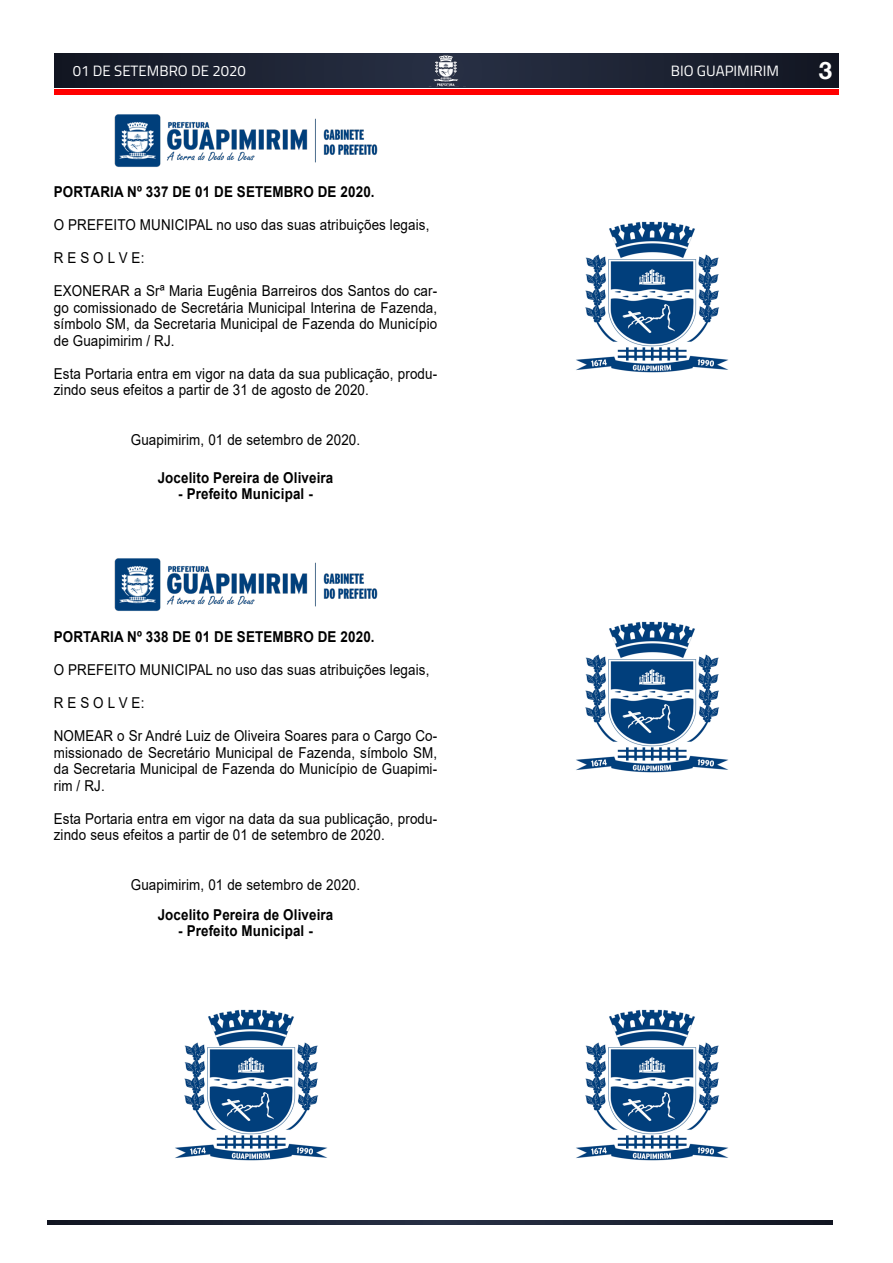
<style>
.page{position:relative;width:893px;height:1263px;background:#fff}
.page>*{position:absolute;margin:0;border:0;box-sizing:border-box;transform-origin:0 0}
.t1{font:700 24px "Helvetica Neue LT Com";color:#fff}
.t2{font:15px/16.5px "Arial";letter-spacing:.01em;color:#000;text-align:justify;scale:.89 1}
.t3{font:700 15px "Arial";letter-spacing:.01em;color:#000;scale:.89 1}
.t4{font:15px "Titillium";color:#fff}
</style>
<div class="page">
<svg style="left:54px;top:53px;width:785px;height:34px;background:#1c2232"></svg>
<img style="left:425px;top:55px;width:43px;height:31px">
<div style="left:54px;top:89px;width:785px;height:6px;background:#f00"></div>
<svg style="left:47px;top:1220px;width:785px;height:5px;background:#1d2333"></svg>
<img style="left:114px;top:114px;width:264px;height:53px">
<img style="left:114px;top:558px;width:264px;height:53px">
<img style="left:576px;top:221px;width:153px;height:152px">
<img style="left:175px;top:1009px;width:153px;height:152px">
<img style="left:576px;top:1009px;width:153px;height:152px">
<img style="left:576px;top:621px;width:153px;height:152px">
<p class="t4" style="left:73px;top:60px;width:175px">01 DE SETEMBRO DE 2020</p>
<p class="t4" style="left:671px;top:60px;width:110px">BIO GUAPIMIRIM</p>
<h1 class="t1" style="left:819px;top:55px;width:15px">3</h1>
<p class="t3" style="left:54px;top:182px;width:362px">PORTARIA Nº 337 DE 01 DE SETEMBRO DE 2020.</p>
<p class="t2" style="left:54px;top:217px;width:424px">O PREFEITO MUNICIPAL no uso das suas atribuições legais,</p>
<p class="t2" style="left:54px;top:250px;width:103px">R E S O L V E:</p>
<p class="t2" style="left:54px;top:283px;width:432px">EXONERAR a Srª Maria Eugênia Barreiros dos Santos do car&shy;go comissionado de Secretária Municipal Interina de Fazenda, símbolo SM, da Secretaria Municipal de Fazenda do Município de Guapimirim / RJ.</p>
<p class="t2" style="left:54px;top:365px;width:432px">Esta Portaria entra em vigor na data da sua publicação, produ&shy;zindo seus efeitos a partir de 31 de agosto de 2020.</p>
<p class="t2" style="left:131px;top:431px;width:259px">Guapimirim, 01 de setembro de 2020.</p>
<p class="t3" style="left:158px;top:467px;width:199px">Jocelito Pereira de Oliveira</p>
<p class="t3" style="left:178px;top:483px;width:153px">- Prefeito Municipal -</p>
<p class="t3" style="left:54px;top:626px;width:362px">PORTARIA Nº 338 DE 01 DE SETEMBRO DE 2020.</p>
<p class="t2" style="left:54px;top:662px;width:424px">O PREFEITO MUNICIPAL no uso das suas atribuições legais,</p>
<p class="t2" style="left:54px;top:695px;width:103px">R E S O L V E:</p>
<p class="t2" style="left:54px;top:728px;width:432px">NOMEAR o Sr André Luiz de Oliveira Soares para o Cargo Co&shy;missionado de Secretário Municipal de Fazenda, símbolo SM, da Secretaria Municipal de Fazenda do Município de Guapimi&shy;rim / RJ.</p>
<p class="t2" style="left:54px;top:810px;width:432px">Esta Portaria entra em vigor na data da sua publicação, produ&shy;zindo seus efeitos a partir de 01 de setembro de 2020.</p>
<p class="t2" style="left:131px;top:876px;width:259px">Guapimirim, 01 de setembro de 2020.</p>
<p class="t3" style="left:158px;top:904px;width:199px">Jocelito Pereira de Oliveira</p>
<p class="t3" style="left:178px;top:921px;width:153px">- Prefeito Municipal -</p>
</div>
